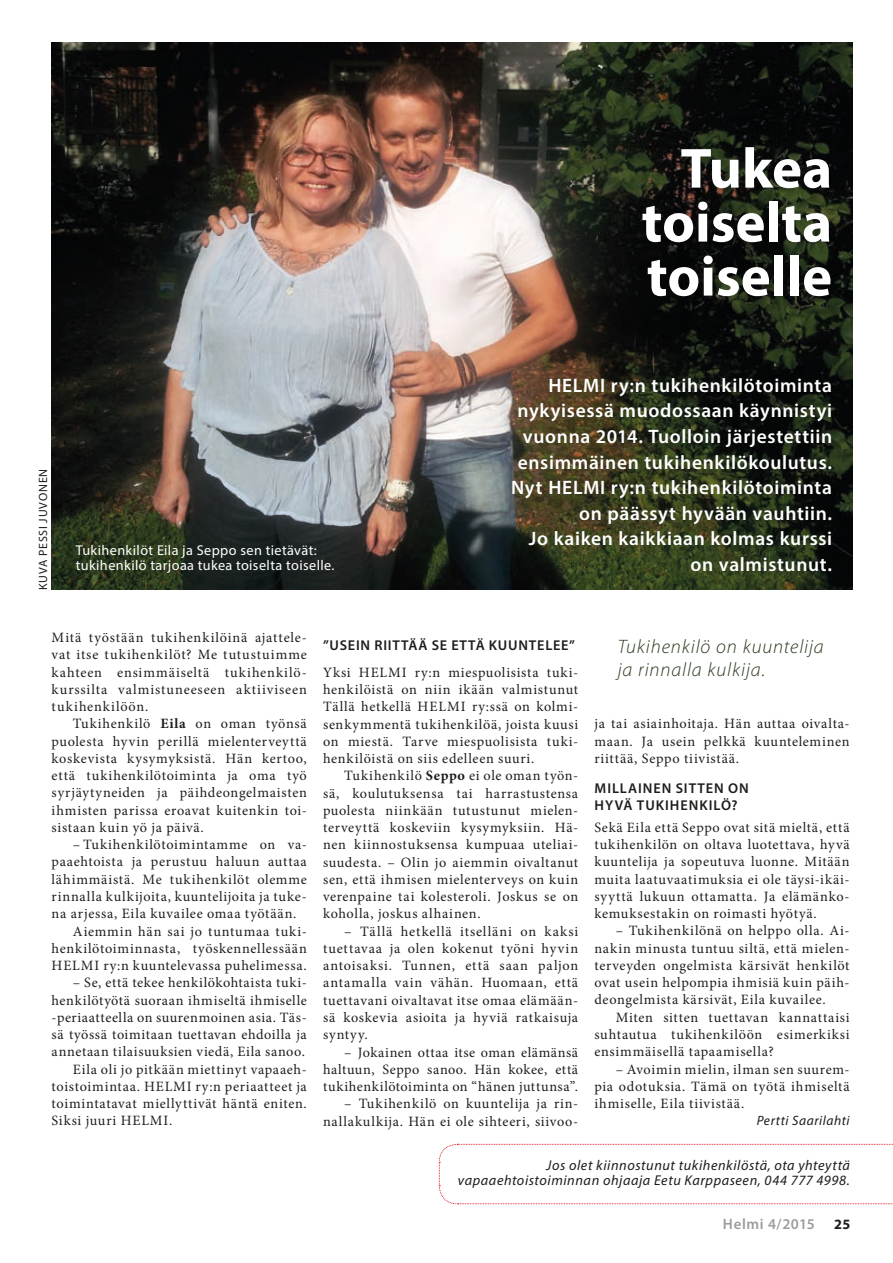
<style>
.page{position:relative;width:893px;height:1263px;background:#fff}
.page>*{position:absolute;margin:0;border:0;box-sizing:border-box;transform-origin:0 0}
.t1{font:700 57px/54px "Myriad Pro";color:#fff;text-align:justify}
.t2{font:600 19.5px/25.5px "Myriad Pro";letter-spacing:.035em;color:#fff;text-align:right}
.t3{font:italic 300 19.5px/23.4px "Myriad Pro";letter-spacing:.045em;color:#2a3a1d}
.t4{font:600 15px "Myriad Pro";letter-spacing:.04em;color:#9d9d9d}
.t5{font:14.25px/17.2px "Minion Pro";letter-spacing:.05em;color:#1d1d1b;text-align:justify}
.t6{font:italic 14.25px/15px "Myriad Pro";letter-spacing:.04em;color:#1d1d1b;text-align:right}
.t7{font:14.25px/15px "Myriad Pro";letter-spacing:.025em;color:#fff}
.t8{font:600 14.25px "Myriad Pro";letter-spacing:.065em;color:#1d1d1b}
.t9{font:700 14.25px "Myriad Pro";color:#1d1d1b}
.t10{font:italic 13.5px "Myriad Pro";letter-spacing:.04em;color:#1d1d1b}
.t11{font:12px "Myriad Pro";letter-spacing:.065em;color:#1d1d1b}
.s1{font-weight:700}
</style>
<div class="page">
<img style="left:52px;top:43px;width:801px;height:546px">
<svg style="left:438px;top:1143px;width:455px;height:61px"></svg>
<p class="t11" style="left:36px;top:590px;width:123px;rotate:-90deg">Kuva Pessi Juvonen</p>
<p class="t7" style="left:76px;top:543px;width:260px">Tukihenkilöt Eila ja Seppo sen tietävät: tukihenkilö tarjoaa tukea toiselta toiselle.</p>
<h1 class="t1" style="left:641px;top:140px;width:192px;text-indent:39px">Tukea toiselta toiselle</h1>
<h2 class="t2" style="left:548px;top:372px;width:14px">HELM</h2>
<h2 class="t2" style="left:600px;top:372px;width:233px">I ry:n tukihenkilötoiminta</h2>
<h2 class="t2" style="left:518px;top:398px;width:316px">nykyisessä muodossaan käynnistyi</h2>
<h2 class="t2" style="left:523px;top:423px;width:311px">vuonna 2014. Tuolloin järjestettiin</h2>
<h2 class="t2" style="left:518px;top:449px;width:316px">ensimmäinen tukihenkilökoulutus.</h2>
<h2 class="t2" style="left:511px;top:474px;width:51px">Nyt HELM</h2>
<h2 class="t2" style="left:529px;top:474px;width:305px">I ry:n tukihenkilötoiminta<br>on päässyt hyvään vauhtiin.<br>Jo kaiken kaikkiaan kolmas kurssi on valmistunut.</h2>
<p class="t5" style="left:52px;top:629px;width:257px">Mitä työstään tukihenkilöinä ajattele&shy;vat itse tukihenkilöt? Me tutustuimme kahteen ensimmäiseltä tukihenkilö&shy;kurssilta valmistuneeseen aktiiviseen tukihenkilöön.</p>
<p class="t5" style="left:52px;top:715px;width:257px;text-indent:21px">Tukihenkilö <span class="s1">Eila</span> on oman työnsä puolesta hyvin perillä mielenterveyttä koskevista kysymyksistä. Hän kertoo, että tukihenkilötoiminta ja oma työ syrjäytyneiden ja päihdeongelmaisten ihmisten parissa eroavat kuitenkin toi&shy;sistaan kuin yö ja päivä.</p>
<p class="t5" style="left:73px;top:836px;width:235px">– Tukihenkilötoimintamme on va-</p>
<p class="t5" style="left:52px;top:853px;width:257px">paaehtoista ja perustuu haluun auttaa</p>
<p class="t5" style="left:52px;top:871px;width:257px">lähimmäistä. Me tukihenkilöt olemme</p>
<p class="t5" style="left:52px;top:888px;width:257px">rinnalla kulkijoita, kuuntelijoita ja tuke-</p>
<p class="t5" style="left:52px;top:905px;width:246px">na arjessa, Eila kuvailee omaa työtään.</p>
<p class="t5" style="left:73px;top:922px;width:235px">Aiemmin hän sai jo tuntumaa tuki-</p>
<p class="t5" style="left:52px;top:940px;width:257px">henkilötoiminnasta, työskennellessään</p>
<p class="t5" style="left:52px;top:957px;width:257px">HELMI ry:n kuuntelevassa puhelimessa.</p>
<p class="t5" style="left:73px;top:974px;width:235px">– Se, että tekee henkilökohtaista tuki-</p>
<p class="t5" style="left:52px;top:991px;width:257px">henkilötyötä suoraan ihmiseltä ihmiselle</p>
<p class="t5" style="left:52px;top:1009px;width:257px">-periaatteella on suurenmoinen asia. Täs-</p>
<p class="t5" style="left:52px;top:1026px;width:257px">sä työssä toimitaan tuettavan ehdoilla ja</p>
<p class="t5" style="left:52px;top:1043px;width:255px">annetaan tilaisuuksien viedä, Eila sanoo.</p>
<p class="t5" style="left:73px;top:1060px;width:235px">Eila oli jo pitkään miettinyt vapaaeh-</p>
<p class="t5" style="left:52px;top:1078px;width:257px">toistoimintaa. HELMI ry:n periaatteet ja</p>
<p class="t5" style="left:52px;top:1095px;width:257px">toimintatavat miellyttivät häntä eniten.</p>
<p class="t5" style="left:52px;top:1112px;width:122px">Siksi juuri HELMI.</p>
<p class="t8" style="left:323px;top:636px;width:60px">”Usein riittää</p>
<p class="t8" style="left:432px;top:636px;width:38px">se että</p>
<p class="t8" style="left:489px;top:636px;width:10px">kuu</p>
<p class="t8" style="left:518px;top:636px;width:58px">ntelee”</p>
<p class="t5" style="left:323px;top:664px;width:257px">Yksi HELMI ry:n miespuolisista tuki&shy;henkilöistä on niin ikään valmistunut Tällä hetkellä Helmi</p>
<p class="t5" style="left:323px;top:698px;width:257px;text-indent:149px">ry:ssä on kolmi&shy;senkymmentä tukihenkilöä, joista kuusi on miestä. Tarve miespuolisista tuki&shy;henkilöistä on siis edelleen suuri.</p>
<p class="t5" style="left:323px;top:767px;width:257px;text-indent:21px">Tukihenkilö <span class="s1">Seppo</span> ei ole oman työn&shy;sä, koulutuksensa tai harrastustensa puolesta niinkään tutustunut mielen&shy;terveyttä koskeviin kysymyksiin. Hä&shy;nen kiinnostuksensa kumpuaa uteliai&shy;suudesta. – Olin jo aiemmin oivaltanut sen, että ihmisen mielenterveys on kuin verenpaine tai kolesteroli. Joskus se on koholla, joskus alhainen.</p>
<p class="t5" style="left:323px;top:922px;width:257px;text-indent:21px">– Tällä hetkellä itselläni on kaksi tuettavaa ja olen kokenut työni hyvin antoisaksi. Tunnen, että saan paljon antamalla vain vähän. Huomaan, että tuettavani oivaltavat itse omaa elämään&shy;sä koskevia asioita ja hyviä ratkaisuja syntyy.</p>
<p class="t5" style="left:323px;top:1043px;width:257px;text-indent:21px">– Jokainen ottaa itse oman elämänsä haltuun, Seppo sanoo. Hän kokee, että tukihenkilötoiminta on “hänen juttunsa”.</p>
<p class="t5" style="left:323px;top:1095px;width:257px;text-align:right">– Tukihenkilö on kuuntelija ja rin&shy;nallakulkija. Hän ei ole sihteeri, siivoo-</p>
<h2 class="t3" style="left:618px;top:635px;width:207px">Tukihenkilö on kuuntelija ja rinnalla kulkija.</h2>
<p class="t5" style="left:594px;top:715px;width:257px">ja tai asiainhoitaja. Hän auttaa oivalta&shy;maan. Ja usein pelkkä kuunteleminen riittää, Seppo tiivistää.</p>
<p class="t8" style="left:595px;top:779px;width:90px">Mi llainen sitt</p>
<p class="t8" style="left:706px;top:779px;width:44px">en on</p>
<p class="t8" style="left:595px;top:796px;width:52px">hyvä tuki</p>
<p class="t8" style="left:670px;top:796px;width:69px">henkilö?</p>
<p class="t5" style="left:594px;top:819px;width:257px">Sekä Eila että Seppo ovat sitä mieltä, että tukihenkilön on oltava luotettava, hyvä kuuntelija ja sopeutuva luonne. Mitään muita laatuvaatimuksia ei ole täysi-ikäi&shy;syyttä lukuun ottamatta. Ja elämänko&shy;kemuksestakin on roimasti hyötyä.</p>
<p class="t5" style="left:594px;top:922px;width:257px;text-indent:21px">– Tukihenkilönä on helppo olla. Ai&shy;nakin minusta tuntuu siltä, että mielen&shy;terveyden ongelmista kärsivät henkilöt ovat usein helpompia ihmisiä kuin päih&shy;deongelmista kärsivät, Eila kuvailee.</p>
<p class="t5" style="left:594px;top:1008px;width:257px;text-indent:21px">Miten sitten tuettavan kannattaisi suhtautua tukihenkilöön esimerkiksi ensimmäisellä tapaamisella?</p>
<p class="t5" style="left:594px;top:1060px;width:257px;text-indent:21px">– Avoimin mielin, ilman sen suurem&shy;pia odotuksia. Tämä on työtä ihmiseltä ihmiselle, Eila tiivistää.</p>
<p class="t10" style="left:757px;top:1112px;width:94px">Pertti Saarilahti</p>
<p class="t6" style="left:458px;top:1158px;width:394px">Jos olet kiinnostunut tukihenkilöstä, ota yhteyttä vapaaehtoistoiminnan ohjaaja Eetu Karppaseen, 044 777 4998.</p>
<p class="t4" style="left:723px;top:1214px;width:93px">Helmi 4/2015</p>
<p class="t9" style="left:834px;top:1214px;width:18px">25</p>
</div>
